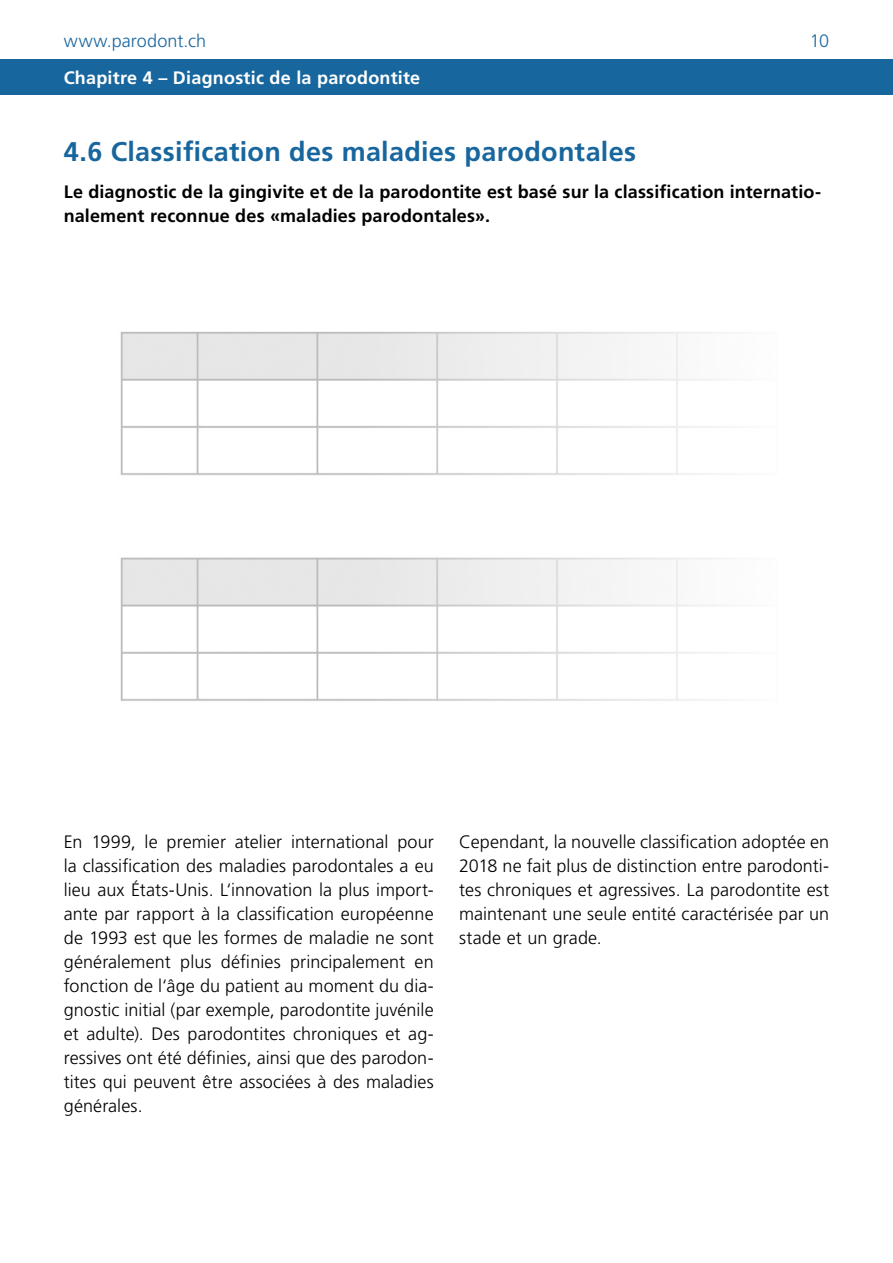
<style>
.page{position:relative;width:893px;height:1263px;background:#fff}
.page>*{position:absolute;margin:0;border:0;box-sizing:border-box;transform-origin:0 0}
.t1{font:700 27px "Frutiger";letter-spacing:.01em;color:#18669e}
.t2{font:300 18px/24px "Frutiger";letter-spacing:.005em;color:#000;text-align:justify}
.t3{font:700 18px/24px "Frutiger";letter-spacing:.01em;color:#000}
.t4{font:700 18px "Frutiger";letter-spacing:.015em;color:#fff}
.t5{font:300 18px "Frutiger";letter-spacing:.005em;color:#18669e}
</style>
<div class="page">
<div style="left:0;top:60px;width:893px;height:35px;background:#18669e"></div>
<img style="left:120px;top:331px;width:608px;height:370px">
<p class="t5" style="left:64px;top:30px;width:144px">www.parodont.ch</p>
<p class="t5" style="left:810px;top:30px;width:21px">10</p>
<p class="t4" style="left:64px;top:67px;width:358px">Chapitre 4 – Diagnostic de la parodontite</p>
<h1 class="t1" style="left:64px;top:136px;width:574px">4.6 Classification des maladies parodontales</h1>
<p class="t3" style="left:64px;top:179px;width:759px">Le diagnostic de la gingivite et de la parodontite est basé sur la classification internatio&shy;nalement reconnue des «maladies parodontales».</p>
<p class="t2" style="left:64px;top:829px;width:371px">En 1999, le premier atelier international pour la classification des maladies parodontales a eu lieu aux États-Unis. L‘innovation la plus import&shy;ante par rapport à la classification européenne de 1993 est que les formes de maladie ne sont généralement plus définies principalement en fonction de l‘âge du patient au moment du dia&shy;gnostic initial (par exemple, parodontite juvénile et adulte). Des parodontites chroniques et ag&shy;ressives ont été définies, ainsi que des parodon&shy;tites qui peuvent être associées à des maladies générales.</p>
<p class="t2" style="left:459px;top:829px;width:371px">Cependant, la nouvelle classification adoptée en 2018 ne fait plus de distinction entre parodonti&shy;tes chroniques et agressives. La parodontite est maintenant une seule entité caractérisée par un stade et un grade.</p>
</div>
